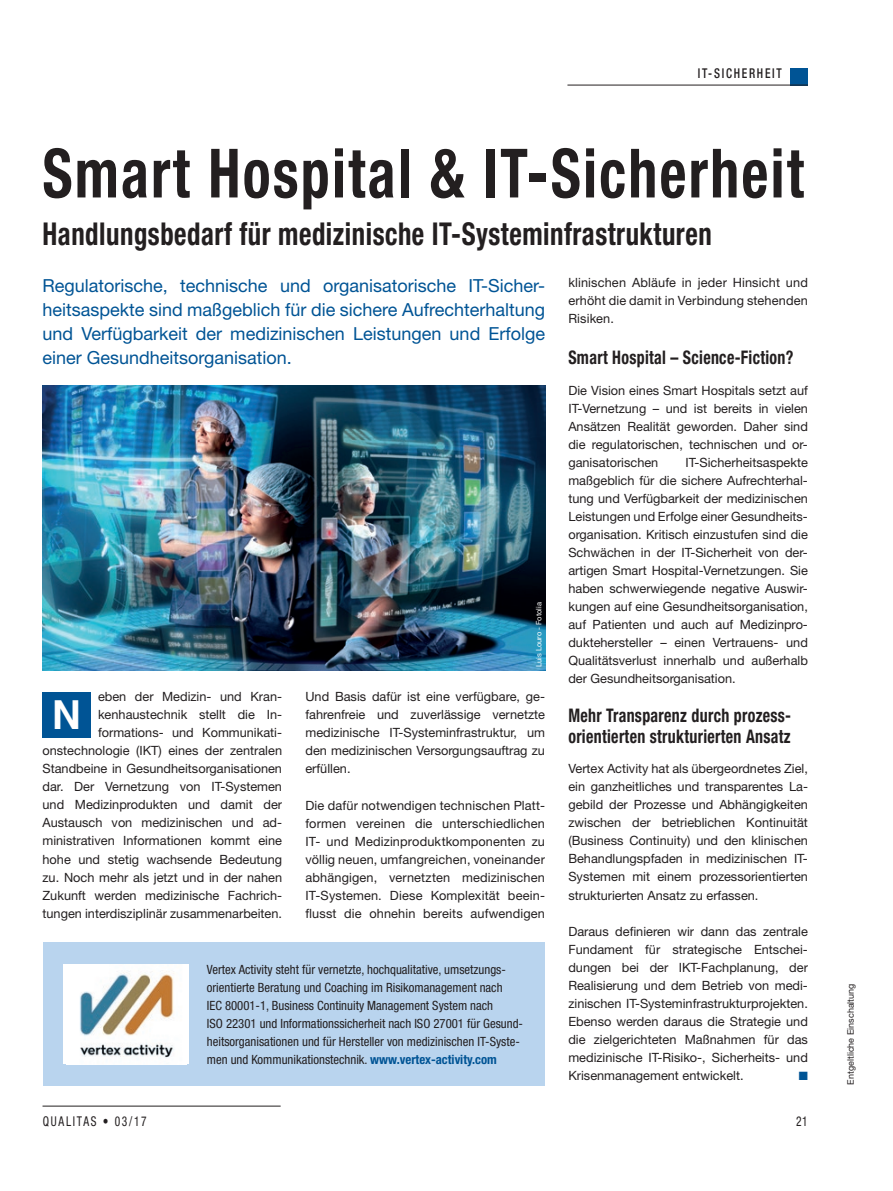
<style>
.page{position:relative;width:893px;height:1191px;background:#fff}
.page>*{position:absolute;margin:0;border:0;box-sizing:border-box;transform-origin:0 0}
.t1{font:700 condensed 67.95px "Helvetica Neue LT Std";letter-spacing:.04em;color:#231f20;scale:.85 1}
.t2{font:700 40.05px "Helvetica";color:#fff}
.t3{font:700 condensed 31.5px "Helvetica Neue LT Std";letter-spacing:.02em;color:#231f20;scale:.85 1}
.t4{font:700 condensed 18.75px/21px "Helvetica Neue LT Std";letter-spacing:.02em;color:#231f20;scale:.85 1}
.t5{font:18px/24px "Helvetica Neue LT Std";color:#005495;text-align:justify}
.t6{font:condensed 13.5px "Helvetica Neue LT Std";letter-spacing:.15em;color:#231f20;scale:.85 1}
.t7{font:500 condensed 13.5px "Helvetica Neue LT Std";letter-spacing:.15em;color:#231f20;scale:.85 1}
.t8{font:12.75px/18px "Helvetica Neue LT Std";color:#231f20;text-align:justify}
.t9{font:condensed 12.75px/18px "Helvetica Neue LT Std";color:#231f20}
.t10{font:12px "Zapf Dingbats ITC";color:#005495}
.t11{font:9px "Helvetica Neue LT Std";color:#231f20}
.t12{font:7.5px "Helvetica Neue LT Std";color:#fff}
.s1{font-weight:700;color:#005495}
</style>
<div class="page">
<div style="left:791px;top:68px;width:17px;height:17px;background:#005495"></div>
<hr style="left:567px;top:85px;width:241px;height:1px;background:#231f20">
<hr style="left:43px;top:1105px;width:238px;height:1px;background:#231f20">
<div style="left:43px;top:692px;width:48px;height:45px;background:#005495"></div>
<img style="left:43px;top:386px;width:502px;height:284px">
<div style="left:43px;top:941px;width:502px;height:144px;background:#b9d4ee"></div>
<div style="left:64px;top:965px;width:125px;height:99px;background:#fff"></div>
<img style="left:80px;top:971px;width:94px;height:87px">
<p class="t7" style="left:698px;top:65px;width:100px">IT-SICHERHEIT</p>
<h1 class="t1" style="left:43px;top:132px;width:897px">Smart Hospital &amp; IT-Sicherheit</h1>
<h3 class="t3" style="left:43px;top:215px;width:789px">Handlungsbedarf für medizinische IT-Systeminfrastrukturen</h3>
<h3 class="t5" style="left:43px;top:274px;width:504px">Regulatorische, technische und organisatorische IT-Sicher&shy;heitsaspekte sind maßgeblich für die sichere Aufrechterhaltung und Verfügbarkeit der medizinischen Leistungen und Erfolge einer Gesundheitsorganisation.</h3>
<p class="t8" style="left:568px;top:274px;width:241px">klinischen Abläufe in jeder Hinsicht und erhöht die damit in Verbindung stehenden Risiken.</p>
<h3 class="t4" style="left:568px;top:346px;width:266px">Smart Hospital – Science-Fiction?</h3>
<p class="t8" style="left:568px;top:381px;width:241px">Die Vision eines Smart Hospitals setzt auf IT-Vernetzung – und ist bereits in vielen Ansätzen Realität geworden. Daher sind die regulatorischen, technischen und or&shy;ganisatorischen</p>
<p class="t8" style="left:568px;top:453px;width:241px;text-indent:117px">IT-Sicherheitsaspekte maßgeblich für die sichere Aufrechterhal&shy;tung und Verfügbarkeit der medizinischen Leistungen und Erfolge einer Gesundheits&shy;organisation. Kritisch einzustufen sind die Schwächen in der IT-Sicherheit von der&shy;artigen Smart Hospital-Vernetzungen. Sie haben schwerwiegende negative Auswir&shy;kungen auf eine Gesundheitsorganisation, auf Patienten und auch auf Medizinpro&shy;duktehersteller – einen Vertrauens- und Qualitätsverlust innerhalb und außerhalb der Gesundheitsorganisation.</p>
<h3 class="t4" style="left:568px;top:705px;width:263px">Mehr Transparenz durch prozess&shy;orientierten strukturierten Ansatz</h3>
<p class="t8" style="left:568px;top:759px;width:241px">Vertex Activity hat als übergeordnetes Ziel, ein ganzheitliches und transparentes La&shy;gebild der Prozesse und Abhängigkeiten zwischen der betrieblichen Kontinuität (Business Continuity) und den klinischen Behandlungspfaden in medizinischen IT-Systemen mit einem prozessorientierten strukturierten Ansatz zu erfassen.</p>
<p class="t8" style="left:568px;top:921px;width:241px">Daraus definieren wir dann das zentrale Fundament für strategische Entschei&shy;dungen bei der IKT-Fachplanung, der Realisierung und dem Betrieb von medi&shy;zinischen IT-Systeminfrastrukturprojekten.<br>Ebenso werden daraus die Strategie und die zielgerichteten Maßnahmen für das medizinische IT-Risiko-, Sicherheits- und Krisenmanagement entwickelt.</p>
<p class="t12" style="left:534px;top:667px;width:66px;rotate:-90deg">Luis Louro - Fotolia</p>
<p class="t8" style="left:43px;top:687px;width:241px;text-align:right">eben der Medizin- und Kran&shy;kenhaustechnik stellt die In&shy;formations- und Kommunikati&shy;onstechnologie (IKT) eines der zentralen Standbeine in Gesundheitsorganisationen dar. Der Vernetzung von IT-Systemen und Medizinprodukten und damit der Austausch von medizinischen und ad&shy;ministrativen Informationen kommt eine hohe und stetig wachsende Bedeutung zu. Noch mehr als jetzt und in der nahen Zukunft werden medizinische Fachrich&shy;tungen interdisziplinär zusammenarbeiten.</p>
<p class="t8" style="left:305px;top:687px;width:241px">Und Basis dafür ist eine verfügbare, ge&shy;fahrenfreie und zuverlässige vernetzte medizinische IT-Systeminfrastruktur, um den medizinischen Versorgungsauftrag zu erfüllen.</p>
<h2 class="t2" style="left:52px;top:690px;width:30px">N</h2>
<p class="t8" style="left:305px;top:796px;width:241px">Die dafür notwendigen technischen Platt&shy;formen vereinen die unterschiedlichen IT- und Medizinproduktkomponenten zu völlig neuen, umfangreichen, voneinander abhängigen, vernetzten medizinischen IT-Systemen. Diese Komplexität beein&shy;flusst die ohnehin bereits aufwendigen</p>
<p class="t9" style="left:207px;top:960px;width:318px">Vertex Activity steht für vernetzte, hochqualitative, umsetzungs&shy;orientierte Beratung und Coaching im Risikomanagement nach<br>IEC 80001-1, Business Continuity Management System nach<br>ISO 22301 und Informationssicherheit nach ISO 27001 für Gesund&shy;heitsorganisationen und für Hersteller von medizinischen IT-Syste&shy;men und Kommunikationstechnik. <span class="s1">www.vertex-activity.com</span></p>
<p class="t10" style="left:799px;top:1069px;width:11px">■</p>
<p class="t6" style="left:43px;top:1113px;width:124px">QUALITAS • 03/17</p>
<p class="t6" style="left:796px;top:1113px;width:15px">21</p>
<p class="t11" style="left:845px;top:1084px;width:103px;rotate:-90deg">Entgeltliche Einschaltung</p>
</div>
